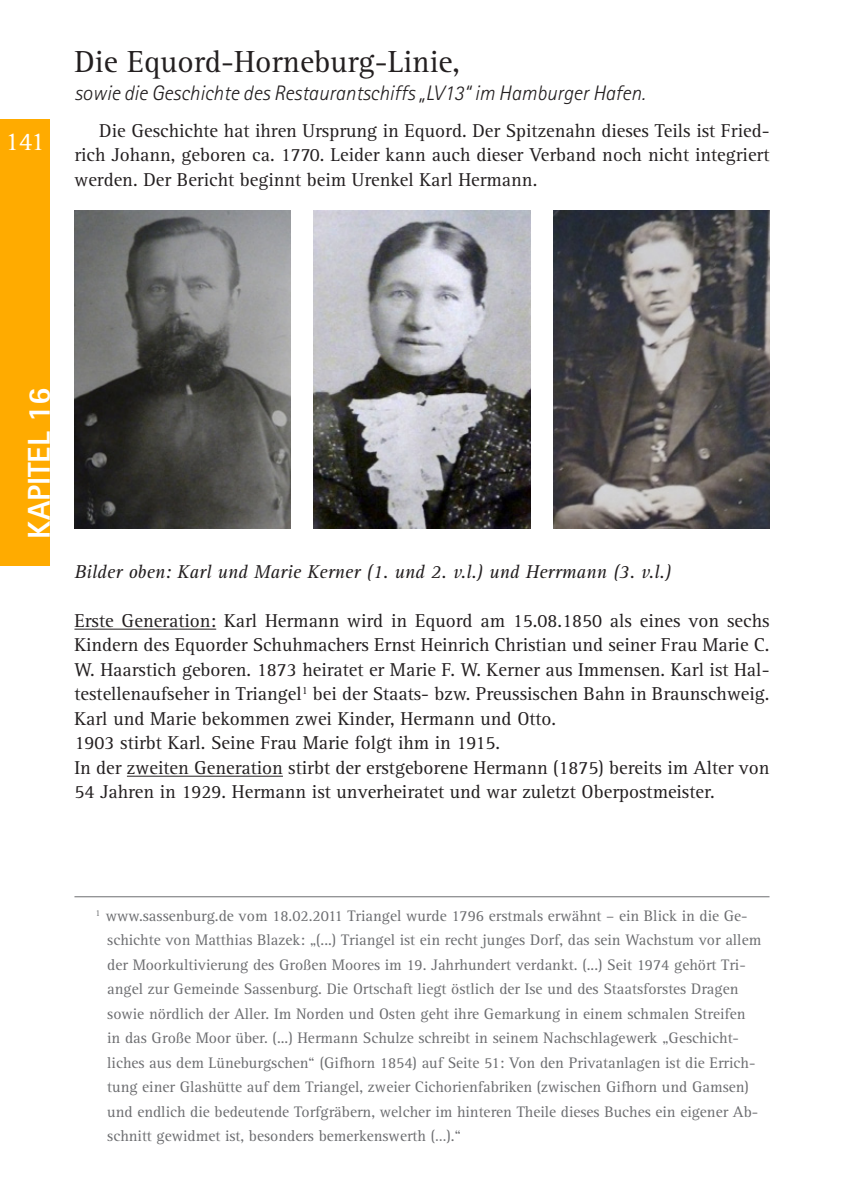
<style>
.page{position:relative;width:844px;height:1191px;background:#fff}
.page>*{position:absolute;margin:0;border:0;box-sizing:border-box;transform-origin:0 0}
.Headline{font:31.5px "Rotis Serif Std";color:#231f20}
.Kapitel{font:800 31.5px "Rotis Sans Serif Std";color:#fff}
.t1{font:26.25px "Rotis Serif Std";color:#fff}
.Subline{font:italic 300 21px "Rotis Sans Serif Std";color:#231f20}
.Fließtext{font:19.25px/24.5px "Rotis Serif Std";color:#231f20;text-align:justify}
.Fließtext-2{font:italic 19.25px "Rotis Serif Std";color:#231f20}
.Fußnote{font:15.75px/24.5px "Rotis Serif Std";color:#6c6d70}
</style>
<div class="page">
<div style="left:0;top:119px;width:50px;height:446px;background:#ffab00"></div>
<img style="left:74px;top:210px;width:216px;height:319px">
<img style="left:314px;top:210px;width:216px;height:319px">
<img style="left:553px;top:210px;width:216px;height:319px">
<hr style="left:74px;top:628px;width:142px;height:1px;background:#231f20">
<hr style="left:127px;top:775px;width:156px;height:1px;background:#231f20">
<hr style="left:74px;top:896px;width:695px;height:1px;background:#6c6d70">
<p class="Headline" style="left:74px;top:43px;width:387px">Die Equord-Horneburg-Linie,</p>
<p class="Subline" style="left:74px;top:80px;width:572px">sowie die Geschichte des Restaurantschiffs „LV13“ im Hamburger Hafen.</p>
<h2 class="t1" style="left:5px;top:126px;width:41px">141</h2>
<p class="Fließtext" style="left:74px;top:118px;width:696px;text-indent:25px">Die Geschichte hat ihren Ursprung in Equord. Der Spitzenahn dieses Teils ist Fried&shy;rich Johann, geboren ca. 1770. Leider kann auch dieser Verband noch nicht integriert werden. Der Bericht beginnt beim Urenkel Karl Hermann.</p>
<p class="Kapitel" style="left:19px;top:538px;width:153px;rotate:-90deg">KAPITEL 16</p>
<p class="Fließtext-2" style="left:74px;top:560px;width:598px">Bilder oben: Karl und Marie Kerner (1. und 2. v.l.) und Herrmann (3. v.l.)</p>
<p class="Fließtext" style="left:74px;top:608px;width:696px">Erste Generation: Karl Hermann wird in Equord am 15.08.1850 als eines von sechs Kindern des Equorder Schuhmachers Ernst Heinrich Christian und seiner Frau Marie C.<br>W. Haarstich geboren. 1873 heiratet er Marie F. W. Kerner aus Immensen. Karl ist Hal&shy;testellenaufseher in Triangel<sup>1</sup> bei der Staats- bzw. Preussischen Bahn in Braunschweig.<br>Karl und Marie bekommen zwei Kinder, Hermann und Otto.</p>
<p class="Fließtext" style="left:74px;top:731px;width:427px">1903 stirbt Karl. Seine Frau Marie folgt ihm in 1915.</p>
<p class="Fließtext" style="left:74px;top:755px;width:696px">In der zweiten Generation stirbt der erstgeborene Hermann (1875) bereits im Alter von<br>54 Jahren in 1929. Hermann ist unverheiratet und war zuletzt Oberpostmeister.</p>
<p class="Fußnote" style="left:107px;top:903px;width:655px;text-indent:-12px"><sup>1</sup> www.sassenburg.de vom 18.02.2011 Triangel wurde 1796 erstmals erwähnt – ein Blick in die Ge&shy;schichte von Matthias Blazek: „(...) Triangel ist ein recht junges Dorf, das sein Wachstum vor allem der Moorkultivierung des Großen Moores im 19. Jahrhundert verdankt. (...) Seit 1974 gehört Tri&shy;angel zur Gemeinde Sassenburg. Die Ortschaft liegt östlich der Ise und des Staatsforstes Dragen sowie nördlich der Aller. Im Norden und Osten geht ihre Gemarkung in einem schmalen Streifen in das Große Moor über. (...) Hermann Schulze schreibt in seinem Nachschlagewerk „Geschicht&shy;liches aus dem Lüneburgschen“ (Gifhorn 1854) auf Seite 51: Von den Privatanlagen ist die Errich&shy;tung einer Glashütte auf dem Triangel, zweier Cichorienfabriken (zwischen Gifhorn und Gamsen) und endlich die bedeutende Torfgräbern, welcher im hinteren Theile dieses Buches ein eigener Ab&shy;schnitt gewidmet ist, besonders bemerkenswerth (…).“</p>
</div>
